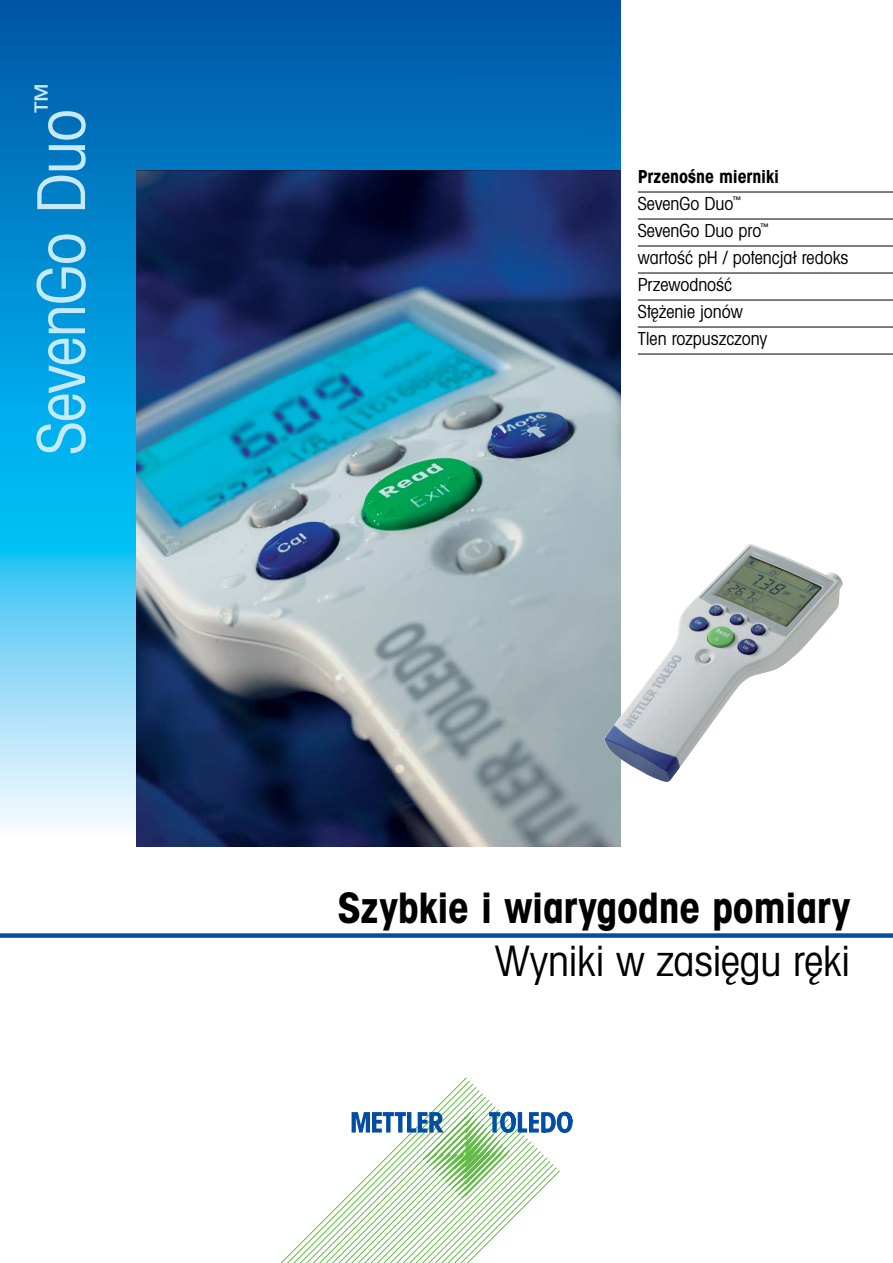
<style>
.page{position:relative;width:893px;height:1263px;background:#fff}
.page>*{position:absolute;margin:0;border:0;box-sizing:border-box;transform-origin:0 0}
.t1{font:66px "Avant Gardefor MT Bk";letter-spacing:-.01em;color:#c7eafb}
.t2{font:42px "Avant Gardefor MT Bd";letter-spacing:-.01em;color:#000}
.t3{font:42px "Avant Gardefor MT Bk";letter-spacing:-.01em;color:#000}
.t4{font:18px/27px "Avant Gardefor MT Bk";letter-spacing:-.005em;color:#000}
.t5{font:18px "Avant Gardefor MT Bd";letter-spacing:-.005em;color:#000}
</style>
<div class="page">
<svg style="left:0;top:0;width:621px;height:827px;background:#1c8ccc"></svg>
<svg style="left:280px;top:1077px;width:252px;height:186px"></svg>
<svg style="left:352px;top:1111px;width:221px;height:88px"></svg>
<div style="left:0;top:933px;width:893px;height:5px;background:#004fa3"></div>
<img style="left:136px;top:170px;width:485px;height:676px">
<img style="left:604px;top:544px;width:239px;height:239px">
<hr style="left:638px;top:192px;width:255px;height:1px;background:#000">
<hr style="left:638px;top:219px;width:255px;height:1px;background:#000">
<hr style="left:638px;top:246px;width:255px;height:1px;background:#000">
<hr style="left:638px;top:273px;width:255px;height:1px;background:#000">
<hr style="left:638px;top:300px;width:255px;height:1px;background:#000">
<hr style="left:638px;top:327px;width:255px;height:1px;background:#000">
<hr style="left:638px;top:354px;width:255px;height:1px;background:#000">
<h1 class="t1" style="left:21px;top:455px;width:375px;rotate:-90deg">SevenGo Duo<sup>™</sup></h1>
<p class="t5" style="left:638px;top:165px;width:143px">Przenośne mierniki</p>
<p class="t4" style="left:638px;top:190px;width:212px">SevenGo Duo<sup>™<br></sup>SevenGo Duo pro<sup>™<br></sup>wartość pH / potencjał redoks<br>Przewodność<br>Stężenie jonów<br>Tlen rozpuszczony</p>
<h2 class="t2" style="left:338px;top:881px;width:514px">Szybkie i wiarygodne pomiary</h2>
<h2 class="t3" style="left:495px;top:935px;width:357px">Wyniki w zasięgu ręki</h2>
</div>
